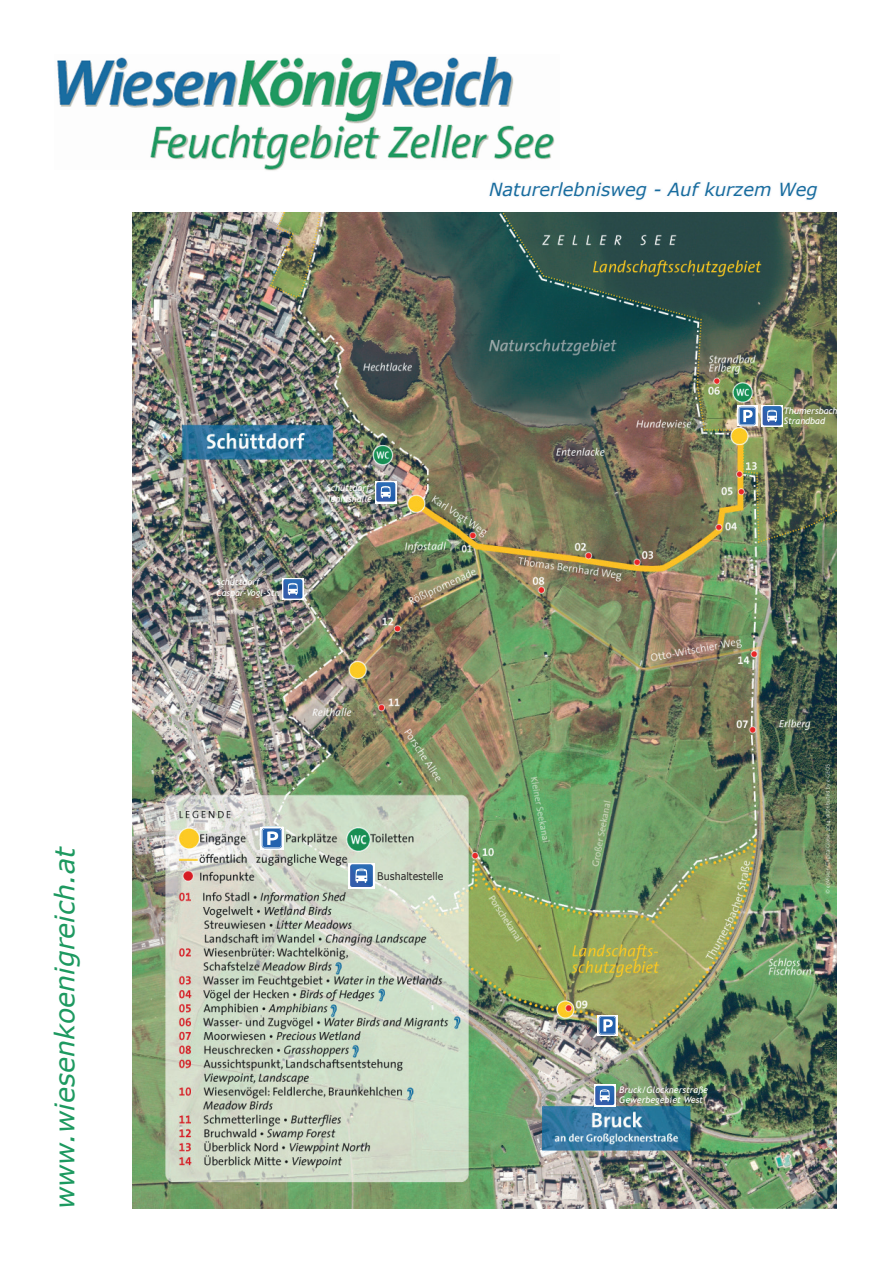
<style>
.page{position:relative;width:893px;height:1263px;background:#fff}
.page>*{position:absolute;margin:0;border:0;box-sizing:border-box;transform-origin:0 0}
.t1{font:italic 27px "Verdana";color:#1d9960}
.t2{font:italic 18px "Verdana";color:#186c9e}
.t3{font:10.5px "Verdana";color:#231f20;scale:.9 1}
.t4{font:italic 9px/10.8px "Trebuchet MS";color:#fff}
</style>
<div class="page">
<img style="left:57px;top:56px;width:498px;height:115px">
<img style="left:132px;top:212px;width:705px;height:997px">
<svg style="left:737px;top:405px;width:20px;height:21px"></svg>
<div style="left:739px;top:407px;width:17px;height:18px;background:#90afd6;border-radius:3px"></div>
<svg style="left:739px;top:407px;width:16px;height:18px"></svg>
<svg style="left:761px;top:405px;width:22px;height:22px"></svg>
<svg style="left:763px;top:406px;width:18px;height:19px"></svg>
<svg style="left:375px;top:481px;width:21px;height:22px"></svg>
<svg style="left:376px;top:482px;width:19px;height:20px"></svg>
<svg style="left:282px;top:578px;width:22px;height:22px"></svg>
<svg style="left:283px;top:579px;width:19px;height:20px"></svg>
<svg style="left:597px;top:1015px;width:20px;height:21px"></svg>
<svg style="left:599px;top:1016px;width:17px;height:19px"></svg>
<svg style="left:599px;top:1016px;width:16px;height:18px"></svg>
<svg style="left:594px;top:1085px;width:21px;height:21px"></svg>
<svg style="left:595px;top:1086px;width:19px;height:19px"></svg>
<svg style="left:260px;top:827px;width:24px;height:23px"></svg>
<div style="left:262px;top:828px;width:20px;height:20px;background:#8dadd5;border-radius:3px"></div>
<svg style="left:262px;top:828px;width:19px;height:20px"></svg>
<div style="left:349px;top:863px;width:25px;height:25px;background:#fff"></div>
<svg style="left:350px;top:864px;width:23px;height:23px"></svg>
<svg style="left:486px;top:163px;width:335px;height:55px"></svg>
<div style="left:247px;top:855px;width:7px;height:9px;background:#e4e2e2;border-radius:50%"></div>
<h1 class="t1" style="left:46px;top:1209px;width:364px;rotate:-90deg">www.wiesenkoenigreich.at</h1>
<p class="t4" style="left:216px;top:577px;width:65px">Schüttdorf<br>Caspar-Vogl-Str.</p>
<p class="t4" style="left:327px;top:483px;width:47px">Schüttdorf<br>Tennishalle</p>
<h2 class="t2" style="left:489px;top:177px;width:330px">Naturerlebnisweg - Auf kurzem Weg</h2>
<p class="t4" style="left:784px;top:405px;width:55px">Thumersbach<br>Strandbad</p>
<p class="t3" style="left:377px;top:869px;width:75px">Bushaltestelle</p>
<p class="t4" style="left:619px;top:1084px;width:90px">Bruck/Glocknerstraße<br>Gewerbegebiet West</p>
</div>
